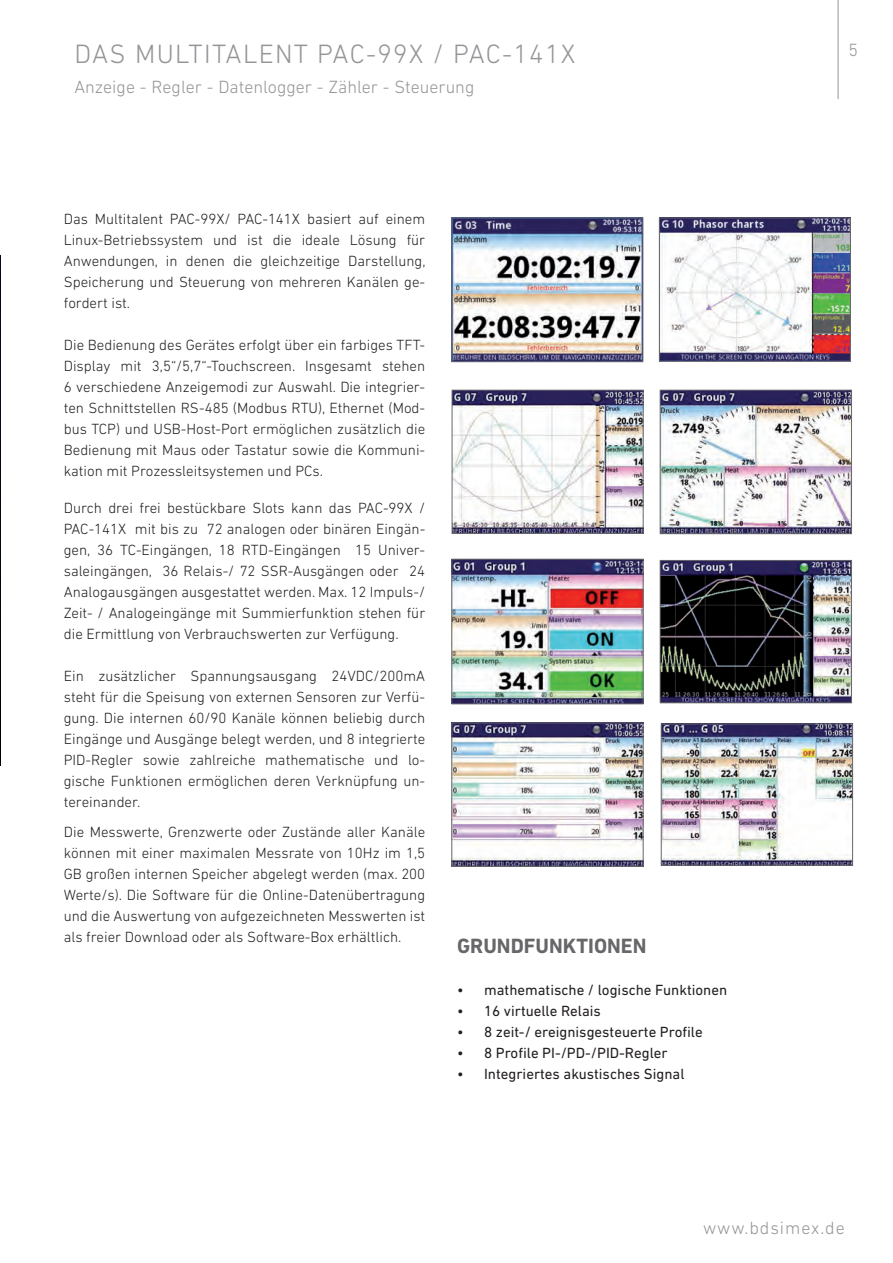
<style>
.page{position:relative;width:893px;height:1263px;background:#fff}
.page>*{position:absolute;margin:0;border:0;box-sizing:border-box;transform-origin:0 0}
.t1{font:300 27px "DIN Next LT Pro";letter-spacing:.05em;color:#939598}
.t2{font:700 21px "DIN Next LT Pro";color:#67676a}
.t3{font:300 18px "DIN Next LT Pro";color:#939598}
.t4{font:300 15px/21px "DIN Next LT Pro";color:#231f20;text-align:justify}
.t5{font:15px "DIN Next LT Pro";color:#231f20}
</style>
<div class="page">
<hr style="left:838px;top:0;width:1px;height:99px;background:#939598">
<img style="left:0;top:255px;width:1px;height:510px">
<img style="left:661px;top:220px;width:188px;height:140px">
<div style="left:659px;top:218px;width:192px;height:144px;border:1px solid #67676a"></div>
<img style="left:453px;top:561px;width:188px;height:141px">
<div style="left:451px;top:559px;width:192px;height:145px;border:1px solid #67676a"></div>
<img style="left:662px;top:562px;width:188px;height:139px">
<div style="left:660px;top:560px;width:192px;height:143px;border:1px solid #67676a"></div>
<img style="left:663px;top:726px;width:188px;height:137px">
<div style="left:661px;top:724px;width:192px;height:141px;border:1px solid #67676a"></div>
<img style="left:662px;top:392px;width:188px;height:140px">
<div style="left:660px;top:390px;width:192px;height:144px;border:1px solid #67676a"></div>
<img style="left:453px;top:724px;width:188px;height:141px">
<div style="left:451px;top:722px;width:192px;height:145px;border:1px solid #67676a"></div>
<img style="left:454px;top:392px;width:187px;height:140px">
<div style="left:452px;top:390px;width:191px;height:144px;border:1px solid #67676a"></div>
<img style="left:453px;top:220px;width:188px;height:140px">
<div style="left:451px;top:218px;width:192px;height:144px;border:1px solid #67676a"></div>
<h1 class="t1" style="left:74px;top:38px;width:77px">DAS MULTIT</h1>
<h1 class="t1" style="left:226px;top:38px;width:34px">ALENT</h1>
<h1 class="t1" style="left:317px;top:38px;width:260px">PAC-99X / PAC-141X</h1>
<p class="t3" style="left:74px;top:76px;width:402px">Anzeige - Regler - Datenlogger - Zähler - Steuerung</p>
<p class="t4" style="left:64px;top:208px;width:363px">Das M ultitalent PAC-99X/ PAC-141X basiert auf einem Linux-Betriebssystem und ist die ideale Lösung für Anwendungen, in denen die gleichzeitige Darstellung, Speicherung und Steuerung von mehreren Kanälen ge&shy;fordert ist.</p>
<p class="t4" style="left:64px;top:334px;width:363px">Die Bedienung des Gerätes erfolgt über ein farbiges TFT-Display mit 3,5“/5,7“-Touchscreen. I nsgesamt stehen 6 verschiedene Anzeigemodi zur Auswahl. Die integrier&shy;ten Schnittstellen RS-485 (Modbus RTU), Ethernet (Mod&shy;bus TC P) und USB-Host-Port ermöglichen zusätzlich die Bedienung mit Maus oder Tastatur sowie die Kommuni&shy;kation mit Prozessleitsystemen und PCs.</p>
<p class="t4" style="left:64px;top:497px;width:363px">Durch drei frei bestückbare Slots kann das PAC-99X / PAC-141X mit bis zu 72 analogen oder binären Eingän&shy;gen, 36 TC -Eingängen, 18 RTD-Eingängen 15 Univer&shy;saleingängen, 36 Relais-/ 72 SSR-Ausgängen oder 24<br>Analogausgängen ausgestattet werden. Max. 12 I mpuls-/ Zeit- / Analogeingänge mit Summierfunktion stehen für die Ermittlung von Verbrauchswerten zur Verfügung.</p>
<p class="t4" style="left:64px;top:665px;width:363px">Ein zusätzlicher Spannungsausgang 24VDC/200mA steht für die Speisung von externen Sensoren zur Verfü&shy;gung. Die internen 60/90 Kanäle können beliebig durch Eingänge und Ausgänge belegt werden, und 8 integrierte PID-Regler sowie zahlreiche mathematische und lo&shy;gische Funktionen ermöglichen deren Verknüpfung un&shy;tereinander.</p>
<p class="t4" style="left:64px;top:821px;width:363px">Die Messwerte, Grenzwerte oder Zustände aller Kanäle können mit einer maximalen Messrate von 10Hz im 1,5<br>GB großen internen Speicher abgelegt werden (max. 200<br>Werte/s). Die Software für die Online-Datenübertragung und die Auswertung von aufgezeichneten Messwerten ist als freier Download oder als Software-Box erhältlich.</p>
<h2 class="t2" style="left:457px;top:934px;width:191px">GRUNDFUNKTIONEN</h2>
<p class="t5" style="left:457px;top:982px;width:272px">• mathematische / logische Funktionen</p>
<p class="t5" style="left:457px;top:1003px;width:145px">• 16 virtuelle Relais</p>
<p class="t5" style="left:457px;top:1024px;width:247px">• 8 zeit-/ ereignisgesteuerte Profile</p>
<p class="t5" style="left:457px;top:1045px;width:212px">• 8 Profile PI-/PD-/PID-Regler</p>
<p class="t5" style="left:457px;top:1066px;width:229px">• Integriertes akustisches Signal</p>
<p class="t3" style="left:848px;top:40px;width:11px">5</p>
<p class="t3" style="left:703px;top:1217px;width:143px">www.bdsimex.de</p>
</div>
